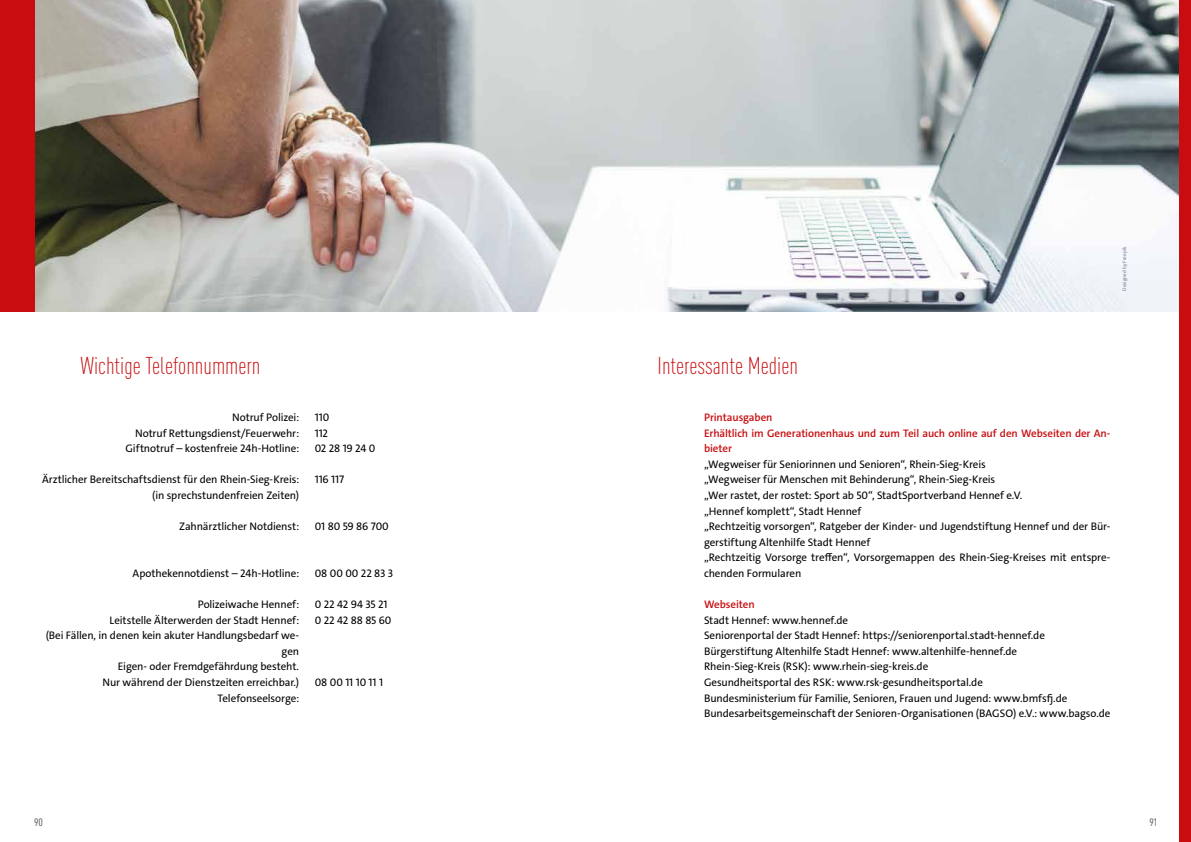
<style>
.page{position:relative;width:1191px;height:842px;background:#fff}
.page>*{position:absolute;margin:0;border:0;box-sizing:border-box;transform-origin:0 0}
.t1{font:300 condensed 24px "DIN Pro";color:#c90c0f}
.t2{font:11px/15.6px "The Sans";letter-spacing:-.01em;color:#000}
.t3{font:600 11px/15.6px "The Sans";letter-spacing:-.01em;color:#c90c0f}
.t4{font:11px "D DIN Condensed";color:#646363}
.t5{font:5px "The Sans";letter-spacing:.015em;color:#717c90}
</style>
<div class="page">
<img style="left:34px;top:0;width:1145px;height:312px">
<div style="left:1179px;top:0;width:12px;height:842px;background:#c90c0f"></div>
<div style="left:0;top:0;width:34px;height:312px;background:#c90c0f"></div>
<p class="t5" style="left:1121px;top:291px;width:46px;rotate:-90deg">Designed by Freepik</p>
<h1 class="t1" style="left:81px;top:349px;width:181px">Wichtige Telefonnummern</h1>
<h1 class="t1" style="left:657px;top:349px;width:142px">Interessante Medien</h1>
<p class="t3" style="left:704px;top:410px;width:408px">Printausgaben<br>Erhältlich im Generationenhaus und zum Teil auch online auf den Webseiten der An&shy;bieter</p>
<p class="t2" style="left:704px;top:456px;width:408px">„Wegweiser für Seniorinnen und Senioren“, Rhein-Sieg-Kreis<br>„Wegweiser für Menschen mit Behinderung“, Rhein-Sieg-Kreis<br>„Wer rastet, der rostet: Sport ab 50“, StadtSportverband Hennef e.V.<br>„Hennef komplett“, Stadt Hennef<br>„Rechtzeitig vorsorgen“, Ratgeber der Kinder- und Jugendstiftung Hennef und der Bür&shy;gerstiftung Altenhilfe Stadt Hennef<br>„Rechtzeitig Vorsorge treffen“, Vorsorgemappen des Rhein-Sieg-Kreises mit entspre&shy;chenden Formularen</p>
<p class="t3" style="left:704px;top:597px;width:52px">Webseiten</p>
<p class="t2" style="left:704px;top:612px;width:408px">Stadt Hennef: www.hennef.de<br>Seniorenportal der Stadt Hennef: https://seniorenportal.stadt-hennef.de Bürgerstiftung Altenhilfe Stadt Hennef: www.altenhilfe-hennef.de<br>Rhein-Sieg-Kreis (RSK): www.rhein-sieg-kreis.de<br>Gesundheitsportal des RSK: www.rsk-gesundheitsportal.de<br>Bundesministerium für Familie, Senioren, Frauen und Jugend: www.bmfsfj.de Bundesarbeitsgemeinschaft der Senioren-Organisationen (BAGSO) e.V.: www.bagso.de</p>
<p class="t2" style="left:126px;top:410px;width:175px;text-align:right">Notruf Polizei:<br>Notruf Rettungsdienst/Feuerwehr:<br>Giftnotruf – kostenfreie 24h-Hotline:</p>
<p class="t2" style="left:42px;top:472px;width:258px;text-align:right">Ärztlicher Bereitschaftsdienst für den Rhein-Sieg-Kreis: (in sprechstundenfreien Zeiten)</p>
<p class="t2" style="left:179px;top:519px;width:121px">Zahnärztlicher Notdienst:</p>
<p class="t2" style="left:133px;top:565px;width:168px">Apothekennotdienst – 24h-Hotline:</p>
<p class="t2" style="left:46px;top:597px;width:255px;text-align:right">Polizeiwache Hennef:<br>Leitstelle Älterwerden der Stadt Hennef:<br>(Bei Fällen, in denen kein akuter Handlungsbedarf we&shy;gen<br>Eigen- oder Fremdgefährdung besteht.<br>Nur während der Dienstzeiten erreichbar.)<br>Telefonseelsorge:</p>
<p class="t2" style="left:315px;top:409px;width:62px">110<br>112<br>02 28 19 24 0</p>
<p class="t2" style="left:315px;top:472px;width:31px">116 117</p>
<p class="t2" style="left:315px;top:519px;width:76px">01 80 59 86 700</p>
<p class="t2" style="left:315px;top:565px;width:80px">08 00 00 22 83 3</p>
<p class="t2" style="left:315px;top:597px;width:78px">0 22 42 94 35 21<br>0 22 42 88 85 60</p>
<p class="t2" style="left:315px;top:675px;width:70px">08 00 11 10 11 1</p>
<p class="t4" style="left:34px;top:816px;width:10px">90</p>
<p class="t4" style="left:1149px;top:816px;width:9px">91</p>
</div>
